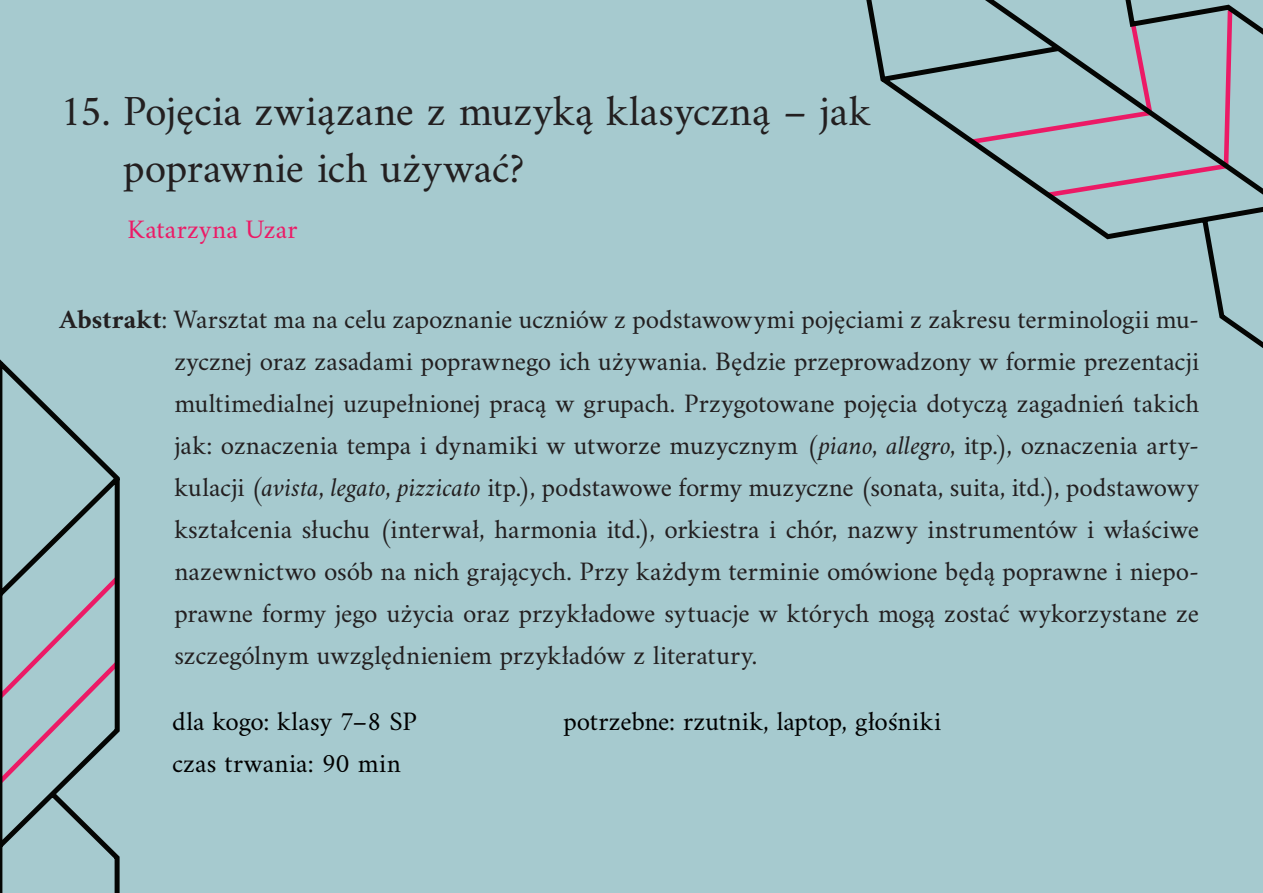
<style>
.page{position:relative;width:1263px;height:893px;background:#a6cacf}
.page>*{position:absolute;margin:0;border:0;box-sizing:border-box;transform-origin:0 0}
.t1{font:43.5px/57px "Amiri";color:#231f20}
.t2{font:27px/42px "Amiri";color:#231f20;text-align:justify}
.t3{font:27px/42px "Amiri";color:#000}
.t4{font:27px "Amiri";letter-spacing:.01em;color:#ec1a66}
.s1{font-weight:700}
.s2{font-style:italic}
</style>
<div class="page">
<svg style="left:0;top:354px;width:125px;height:539px;background:#9ab5bc"></svg>
<div style="left:844px;top:0;width:419px;height:613px;background:#a6cacf"></div>
<h1 class="t1" style="left:123px;top:82px;width:749px;text-indent:-64px">15. Pojęcia związane z muzyką klasyczną – jak poprawnie ich używać?</h1>
<p class="t4" style="left:128px;top:213px;width:172px">Katarzyna Uzar</p>
<p class="t2" style="left:174px;top:298px;width:1026px;text-indent:-115px"><span class="s1">Abstrakt</span>: Warsztat ma na celu zapoznanie uczniów z podstawowymi pojęciami z zakresu terminologii mu&shy;zycznej oraz zasadami poprawnego ich używania. Będzie przeprowadzony w formie prezentacji multimedialnej uzupełnionej pracą w grupach. Przygotowane pojęcia dotyczą zagadnień takich jak: oznaczenia tempa i dynamiki w utworze muzycznym (<span class="s2">piano</span>, <span class="s2">allegro</span>, itp.), oznaczenia arty&shy;kulacji (<span class="s2">avista</span>, <span class="s2">legato</span>, <span class="s2">pizzicato</span> itp.), podstawowe formy muzyczne (sonata, suita, itd.), podstawowy kształcenia słuchu (interwał, harmonia itd.), orkiestra i chór, nazwy instrumentów i właściwe nazewnictwo osób na nich grających. Przy każdym terminie omówione będą poprawne i niepo&shy;prawne formy jego użycia oraz przykładowe sytuacje w których mogą zostać wykorzystane ze szczególnym uwzględnieniem przykładów z literatury.</p>
<p class="t3" style="left:172px;top:699px;width:246px">dla kogo: klasy 7–8 SP czas trwania: 90 min</p>
<p class="t3" style="left:563px;top:699px;width:379px">potrzebne: rzutnik, laptop, głośniki</p>
</div>
